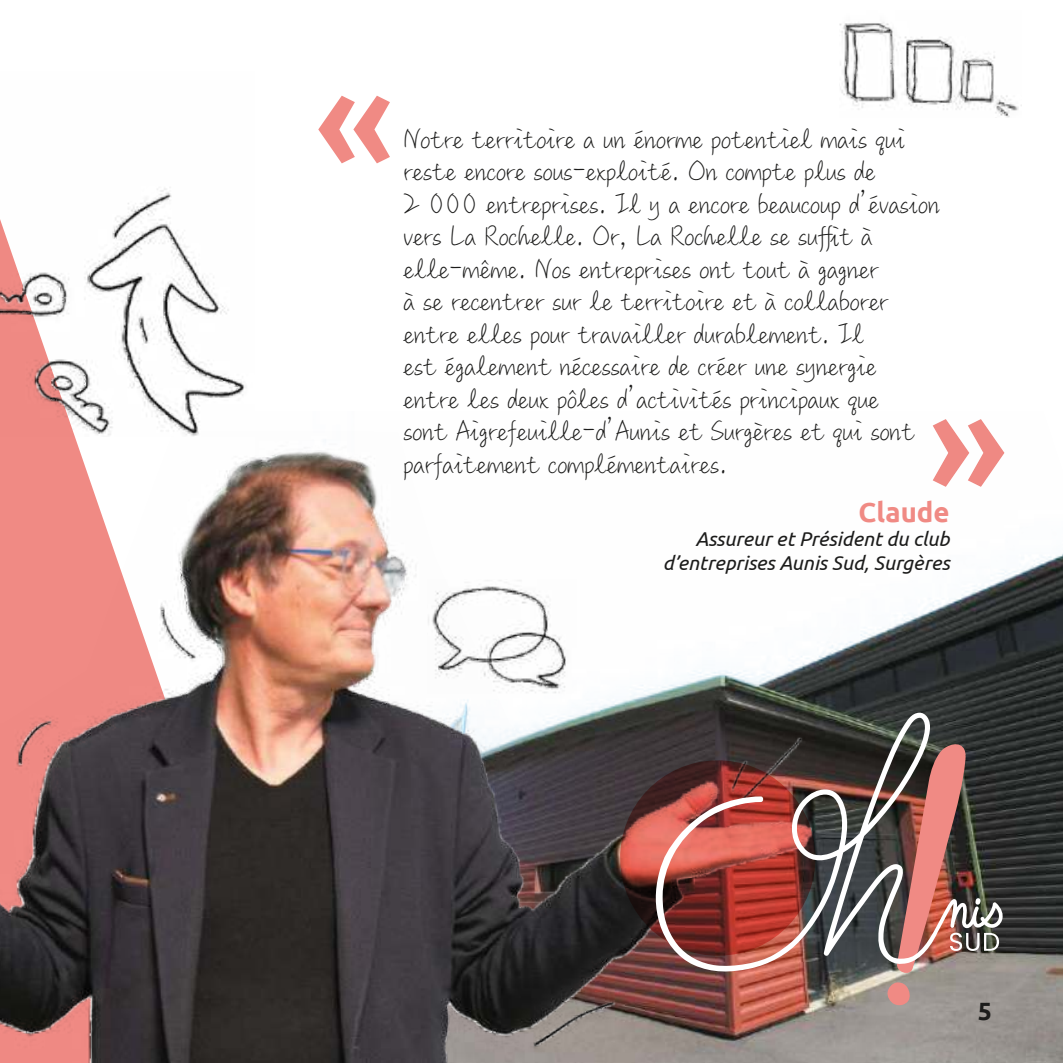
<style>
.page{position:relative;width:1063px;height:1063px;background:#fff}
.page>*{position:absolute;margin:0;border:0;box-sizing:border-box;transform-origin:0 0}
.t1{font:30px/32.5px "M Ling Wai Medium SC";color:#1c1c1b}
.t2{font:700 27.5px "Ubuntu";color:#f08a84}
.t3{font:700 25px "Ubuntu";color:#1c1c1b}
.t4{font:italic 20px/24px "Ubuntu";color:#1c1c1b;text-align:right}
</style>
<div class="page">
<img style="left:850px;top:425px;width:212px;height:638px">
<svg style="left:318px;top:96px;width:72px;height:67px"></svg>
<svg style="left:933px;top:419px;width:71px;height:68px"></svg>
<img style="left:0;top:436px;width:850px;height:627px">
<svg style="left:611px;top:751px;width:43px;height:207px;background:#5b3836"></svg>
<svg style="left:887px;top:973px;width:112px;height:33px;background:#a59690"></svg>
<img style="left:654px;top:713px;width:350px;height:260px">
<img style="left:0;top:188px;width:246px;height:248px">
<img style="left:839px;top:22px;width:180px;height:96px">
<img style="left:427px;top:579px;width:149px;height:114px">
<p class="t1" style="left:404px;top:121px;width:538px">Notre territoire a un énorme potentiel mais qui reste encore sous-exploité. On compte plus de<br>2 000 entreprises. Il y a encore beaucoup d’évasion vers La Rochelle. Or, La Rochelle se suffit à elle-même. Nos entreprises ont tout à gagner<br>à se recentrer sur le territoire et à collaborer entre elles pour travailler durablement. Il<br>est également nécessaire de créer une synergie<br>entre les deux pôles d’activités principaux que<br>sont Aigrefeuille-d’Aunis et Surgères et qui sont parfaitement complémentaires.</p>
<p class="t2" style="left:859px;top:500px;width:92px">Claude</p>
<p class="t4" style="left:663px;top:528px;width:288px">Assureur et Président du club d’entreprises Aunis Sud, Surgères</p>
<p class="t3" style="left:978px;top:1000px;width:16px">5</p>
</div>
